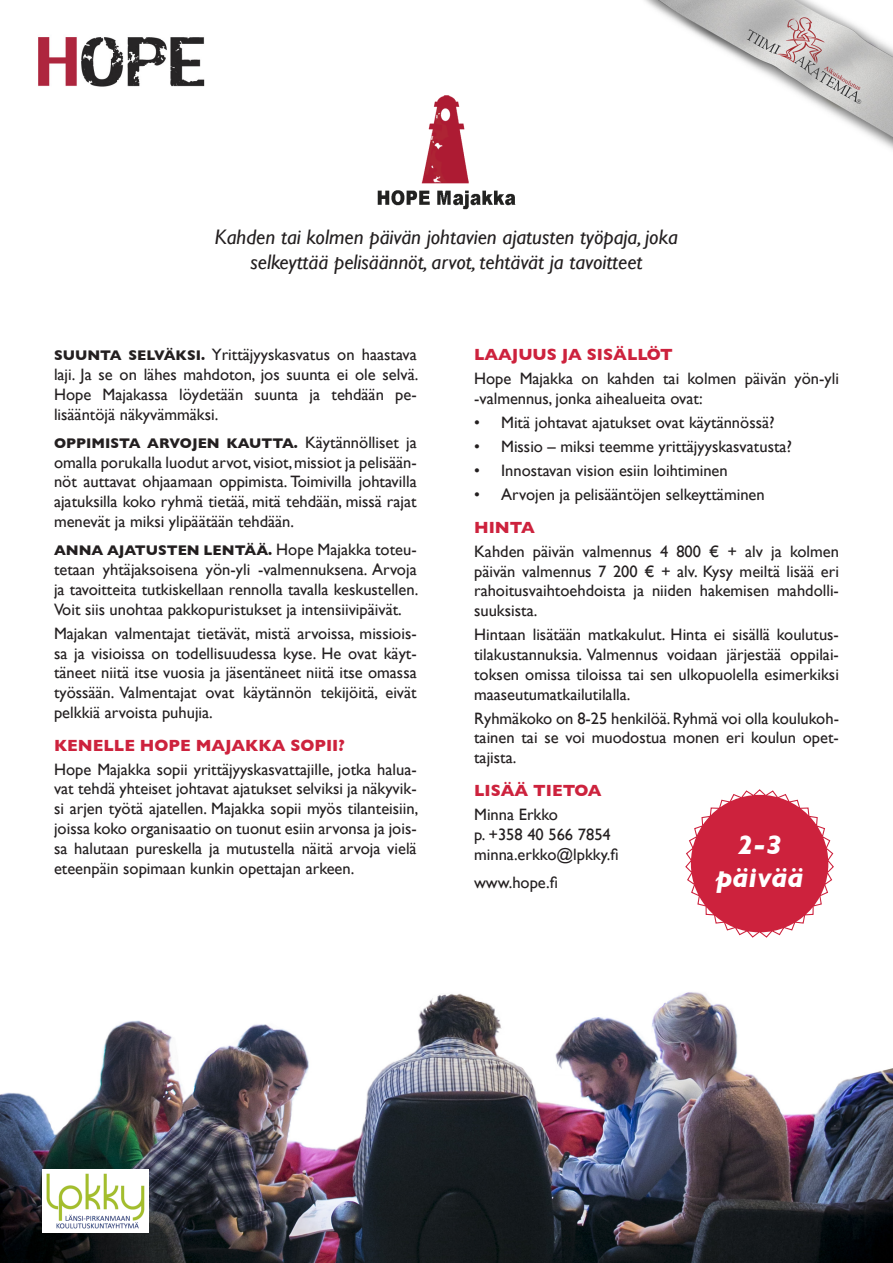
<style>
.page{position:relative;width:893px;height:1263px;background:#fff}
.page>*{position:absolute;margin:0;border:0;box-sizing:border-box;transform-origin:0 0}
.t1{font:italic 700 27px/32.4px "Gill Sans";color:#fff;text-align:center}
.t2{font:italic 21px/25.2px "Gill Sans";color:#231f20;text-align:center}
.t3{font:16.5px/19.8px "Gill Sans";color:#231f20;text-align:justify}
.t4{font:700 16.5px "Gill Sans";color:#cd223d}
.t5{font:700 14.25px "Gill Sans";color:#231f20}
.s1{font-weight:700;font-size:14.25px}
.s2{font-weight:400;font-size:16.5px}
</style>
<div class="page">
<img style="left:0;top:0;width:893px;height:1263px">
<svg style="left:684px;top:788px;width:151px;height:150px"></svg>
<img style="left:43px;top:1169px;width:106px;height:63px">
<img style="left:377px;top:93px;width:139px;height:117px">
<p class="t2" style="left:215px;top:224px;width:465px">Kahden tai kolmen päivän johtavien ajatusten työpaja, joka selkeyttää pelisäännöt, arvot, tehtävät ja tavoitteet</p>
<p class="t3" style="left:54px;top:344px;width:366px"><span class="s1">SUUNTA SELVÄKSI.</span> Yrittäjyyskasvatus on haastava laji. Ja se on lähes mahdoton, jos suunta ei ole selvä.<br>Hope Majakassa löydetään suunta ja tehdään pe&shy;lisääntöjä näkyvämmäksi.</p>
<p class="t5" style="left:54px;top:435px;width:364px">OPPIMISTA ARVOJEN KAUTTA. <span class="s2">Käytännölliset ja</span></p>
<p class="t3" style="left:54px;top:452px;width:364px">omalla porukalla luodut arvot, visiot, missiot ja pelisään&shy;nöt auttavat ohjaamaan oppimista. Toimivilla johtavilla ajatuksilla koko ryhmä tietää, mitä tehdään, missä rajat menevät ja miksi ylipäätään tehdään.</p>
<p class="t5" style="left:54px;top:542px;width:364px">ANNA AJATUSTEN LENTÄÄ. <span class="s2">Hope Majakka toteu-</span></p>
<p class="t3" style="left:54px;top:559px;width:366px">tetaan yhtäjaksoisena yön-yli -valmennuksena. Arvoja ja tavoitteita tutkiskellaan rennolla tavalla keskustellen.<br>Voit siis unohtaa pakkopuristukset ja intensiivipäivät.</p>
<p class="t3" style="left:54px;top:623px;width:364px">Majakan valmentajat tietävät, mistä arvoissa, missiois&shy;sa ja visioissa on todellisuudessa kyse. He ovat käyt&shy;täneet niitä itse vuosia ja jäsentäneet niitä itse omassa työssään. Valmentajat ovat käytännön tekijöitä, eivät pelkkiä arvoista puhujia.</p>
<p class="t4" style="left:54px;top:735px;width:292px">KENELLE HOPE MAJAKKA SOPII?</p>
<p class="t3" style="left:54px;top:759px;width:366px">Hope Majakka sopii yrittäjyyskasvattajille, jotka halua&shy;vat tehdä yhteiset johtavat ajatukset selviksi ja näkyvik&shy;si arjen työtä ajatellen. Majakka sopii myös tilanteisiin, joissa koko organisaatio on tuonut esiin arvonsa ja jois&shy;sa halutaan pureskella ja mutustella näitä arvoja vielä eteenpäin sopimaan kunkin opettajan arkeen.</p>
<p class="t4" style="left:474px;top:345px;width:200px">LAAJUUS JA SISÄLLÖT</p>
<p class="t3" style="left:474px;top:368px;width:366px">Hope Majakka on kahden tai kolmen päivän yön-yli -valmennus, jonka aihealueita ovat:</p>
<p class="t3" style="left:474px;top:412px;width:302px">• Mitä johtavat ajatukset ovat käytännössä?</p>
<p class="t3" style="left:474px;top:436px;width:319px">• Missio – miksi teemme yrittäjyyskasvatusta?</p>
<p class="t3" style="left:474px;top:460px;width:255px">• Innostavan vision esiin loihtiminen</p>
<p class="t3" style="left:474px;top:484px;width:292px">• Arvojen ja pelisääntöjen selkeyttäminen</p>
<p class="t4" style="left:474px;top:517px;width:62px">HINTA</p>
<p class="t3" style="left:474px;top:541px;width:366px">Kahden päivän valmennus 4 800 € + alv ja kolmen päivän valmennus 7 200 € + alv. Kysy meiltä lisää eri rahoitusvaihtoehdoista ja niiden hakemisen mahdolli&shy;suuksista.</p>
<p class="t3" style="left:474px;top:624px;width:366px">Hintaan lisätään matkakulut. Hinta ei sisällä koulutus&shy;tilakustannuksia. Valmennus voidaan järjestää oppilai&shy;toksen omissa tiloissa tai sen ulkopuolella esimerkiksi maaseutumatkailutilalla.</p>
<p class="t3" style="left:474px;top:708px;width:366px">Ryhmäkoko on 8-25 henkilöä. Ryhmä voi olla koulukoh&shy;tainen tai se voi muodostua monen eri koulun opet&shy;tajista.</p>
<p class="t4" style="left:474px;top:781px;width:129px">LISÄÄ TIETOA</p>
<p class="t3" style="left:474px;top:804px;width:146px;text-align:left">Minna Erkko<br>p. +358 40 566 7854 minna.erkko@lpkky.fi</p>
<p class="t3" style="left:474px;top:872px;width:85px">www.hope.fi</p>
<h1 class="t1" style="left:716px;top:829px;width:89px">2-3 päivää</h1>
</div>
